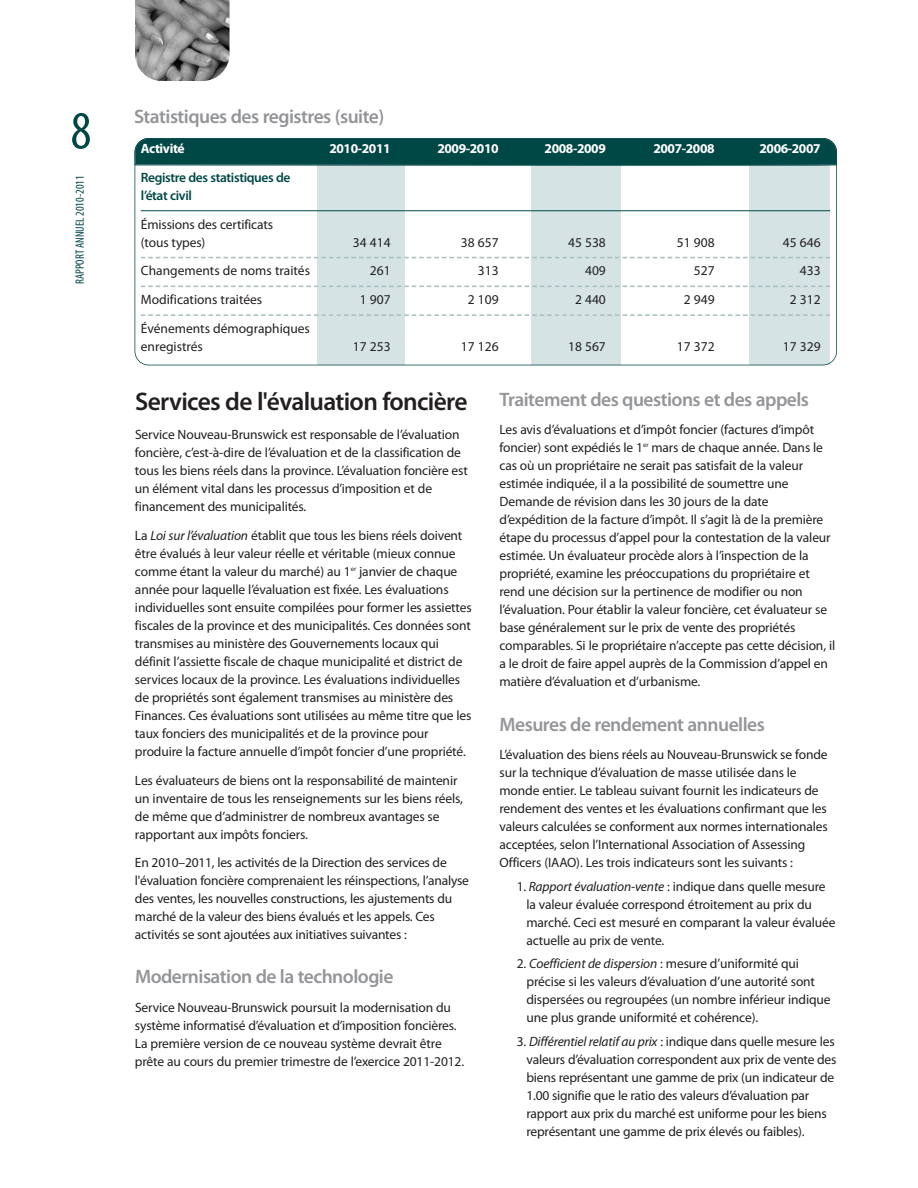
<style>
.page{position:relative;width:918px;height:1188px;background:#fff}
.page>*{position:absolute;margin:0;border:0;box-sizing:border-box;transform-origin:0 0}
.t1{font:condensed 54px "Myriad Pro";color:#004846}
.t2{font:600 25.5px "Myriad Pro";letter-spacing:-.025em;color:#231f20}
.t3{font:600 19.5px "Myriad Pro";letter-spacing:-.025em;color:#939598}
.t4{font:13.5px/18px "Myriad Pro";letter-spacing:-.01em;color:#231f20}
.t5{font:700 13.5px "Myriad Pro";letter-spacing:-.03em;color:#fff}
.t6{font:600 13.5px/18px "Myriad Pro";letter-spacing:-.025em;color:#004846}
.t7{font:condensed 12px "Myriad Pro";color:#004846}
.s1{font-style:italic}
</style>
<div class="page">
<div style="left:318px;top:165px;width:87px;height:199px;background:#d6e3e4"></div>
<div style="left:532px;top:165px;width:89px;height:199px;background:#d6e3e4"></div>
<div style="left:749px;top:165px;width:80px;height:199px;background:#d6e3e4"></div>
<div style="left:135px;top:138px;width:702px;height:28px;background:#004846"></div>
<div style="left:135px;top:138px;width:702px;height:227px;border:2px solid #004846;border-radius:14px"></div>
<img style="left:135px;top:0;width:95px;height:81px">
<hr style="left:141px;top:210px;width:689px;height:1px;background:#004846">
<svg style="left:141px;top:257px;width:689px;height:1px"></svg>
<svg style="left:141px;top:286px;width:689px;height:1px"></svg>
<svg style="left:141px;top:314px;width:689px;height:2px"></svg>
<h1 class="t1" style="left:71px;top:111px;width:22px">8</h1>
<p class="t7" style="left:76px;top:284px;width:110px;rotate:-90deg">RAPPORT ANNUEL 2010-2011</p>
<h3 class="t3" style="left:134px;top:109px;width:252px">Statistiques des registres (suite)</h3>
<p class="t5" style="left:141px;top:143px;width:45px">Activité</p>
<p class="t5" style="left:329px;top:143px;width:63px">2010-2011</p>
<p class="t5" style="left:437px;top:143px;width:63px">2009-2010</p>
<p class="t5" style="left:545px;top:143px;width:63px">2008-2009</p>
<p class="t5" style="left:653px;top:143px;width:63px">2007-2008</p>
<p class="t5" style="left:759px;top:143px;width:63px">2006-2007</p>
<p class="t6" style="left:141px;top:169px;width:151px">Registre des statistiques de l’état civil</p>
<p class="t4" style="left:141px;top:216px;width:134px">Émissions des certificats (tous types)</p>
<p class="t4" style="left:353px;top:234px;width:39px">34 414</p>
<p class="t4" style="left:461px;top:234px;width:39px">38 657</p>
<p class="t4" style="left:568px;top:234px;width:39px">45 538</p>
<p class="t4" style="left:677px;top:234px;width:39px">51 908</p>
<p class="t4" style="left:783px;top:234px;width:39px">45 646</p>
<p class="t4" style="left:141px;top:263px;width:171px">Changements de noms traités</p>
<p class="t4" style="left:370px;top:263px;width:22px">261</p>
<p class="t4" style="left:478px;top:263px;width:22px">313</p>
<p class="t4" style="left:585px;top:263px;width:22px">409</p>
<p class="t4" style="left:694px;top:263px;width:22px">527</p>
<p class="t4" style="left:800px;top:263px;width:22px">433</p>
<p class="t4" style="left:141px;top:292px;width:123px">Modifications traitées</p>
<p class="t4" style="left:360px;top:292px;width:32px">1 907</p>
<p class="t4" style="left:468px;top:292px;width:32px">2 109</p>
<p class="t4" style="left:575px;top:292px;width:32px">2 440</p>
<p class="t4" style="left:684px;top:292px;width:32px">2 949</p>
<p class="t4" style="left:790px;top:292px;width:32px">2 312</p>
<p class="t4" style="left:141px;top:320px;width:171px">Événements démographiques enregistrés</p>
<p class="t4" style="left:353px;top:338px;width:39px">17 253</p>
<p class="t4" style="left:461px;top:338px;width:39px">17 126</p>
<p class="t4" style="left:568px;top:338px;width:39px">18 567</p>
<p class="t4" style="left:677px;top:338px;width:39px">17 372</p>
<p class="t4" style="left:783px;top:338px;width:39px">17 329</p>
<h2 class="t2" style="left:135px;top:392px;width:334px">Services de l'évaluation foncière</h2>
<p class="t4" style="left:135px;top:427px;width:334px">Service Nouveau-Brunswick est responsable de l’évaluation foncière, c’est-à-dire de l’évaluation et de la classification de tous les biens réels dans la province. L’évaluation foncière est un élément vital dans les processus d’imposition et de financement des municipalités.</p>
<p class="t4" style="left:135px;top:527px;width:338px">La <span class="s1">Loi sur l’évaluation</span> établit que tous les biens réels doivent être évalués à leur valeur réelle et véritable (mieux connue comme étant la valeur du marché) au 1<sup>er</sup> janvier de chaque année pour laquelle l’évaluation est fixée. Les évaluations individuelles sont ensuite compilées pour former les assiettes fiscales de la province et des municipalités. Ces données sont transmises au ministère des Gouvernements locaux qui définit l’assiette fiscale de chaque municipalité et district de services locaux de la province. Les évaluations individuelles de propriétés sont également transmises au ministère des Finances. Ces évaluations sont utilisées au même titre que les taux fonciers des municipalités et de la province pour produire la facture annuelle d’impôt foncier d’une propriété.</p>
<p class="t4" style="left:135px;top:772px;width:330px">Les évaluateurs de biens ont la responsabilité de maintenir un inventaire de tous les renseignements sur les biens réels, de même que d’administrer de nombreux avantages se rapportant aux impôts fonciers.</p>
<p class="t4" style="left:135px;top:855px;width:336px">En 2010–2011, les activités de la Direction des services de l'évaluation foncière comprenaient les réinspections, l’analyse des ventes, les nouvelles constructions, les ajustements du marché de la valeur des biens évalués et les appels. Ces activités se sont ajoutées aux initiatives suivantes :</p>
<h3 class="t3" style="left:135px;top:970px;width:260px">Modernisation de la technologie</h3>
<p class="t4" style="left:135px;top:1000px;width:331px">Service Nouveau-Brunswick poursuit la modernisation du système informatisé d’évaluation et d’imposition foncières.<br>La première version de ce nouveau système devrait être prête au cours du premier trimestre de l’exercice 2011-2012.</p>
<h3 class="t3" style="left:500px;top:392px;width:311px">Traitement des questions et des appels</h3>
<p class="t4" style="left:499px;top:422px;width:337px">Les avis d’évaluations et d’impôt foncier (factures d’impôt foncier) sont expédiés le 1<sup>er</sup> mars de chaque année. Dans le cas où un propriétaire ne serait pas satisfait de la valeur estimée indiquée, il a la possibilité de soumettre une Demande de révision dans les 30 jours de la date d’expédition de la facture d’impôt. Il s’agit là de la première étape du processus d’appel pour la contestation de la valeur estimée. Un évaluateur procède alors à l’inspection de la propriété, examine les préoccupations du propriétaire et rend une décision sur la pertinence de modifier ou non l’évaluation. Pour établir la valeur foncière, cet évaluateur se base généralement sur le prix de vente des propriétés comparables. Si le propriétaire n’accepte pas cette décision, il a le droit de faire appel auprès de la Commission d’appel en matière d’évaluation et d’urbanisme.</p>
<h3 class="t3" style="left:500px;top:717px;width:267px">Mesures de rendement annuelles</h3>
<p class="t4" style="left:499px;top:747px;width:330px">L’évaluation des biens réels au Nouveau-Brunswick se fonde sur la technique d’évaluation de masse utilisée dans le monde entier. Le tableau suivant fournit les indicateurs de rendement des ventes et les évaluations confirmant que les valeurs calculées se conforment aux normes internationales acceptées, selon l’International Association of Assessing Officers (IAAO). Les trois indicateurs sont les suivants :</p>
<p class="t4" style="left:526px;top:878px;width:310px;text-indent:-10px">1. <span class="s1">Rapport évaluation-vente</span> : indique dans quelle mesure la valeur évaluée correspond étroitement au prix du marché. Ceci est mesuré en comparant la valeur évaluée actuelle au prix de vente.</p>
<p class="t4" style="left:526px;top:956px;width:306px;text-indent:-10px">2. <span class="s1">Coefficient de dispersion</span> : mesure d’uniformité qui précise si les valeurs d’évaluation d’une autorité sont dispersées ou regroupées (un nombre inférieur indique une plus grande uniformité et cohérence).</p>
<p class="t4" style="left:526px;top:1033px;width:312px;text-indent:-10px">3. <span class="s1">Différentiel relatif au prix</span> : indique dans quelle mesure les valeurs d’évaluation correspondent aux prix de vente des biens représentant une gamme de prix (un indicateur de 1.00 signifie que le ratio des valeurs d’évaluation par rapport aux prix du marché est uniforme pour les biens représentant une gamme de prix élevés ou faibles).</p>
</div>
